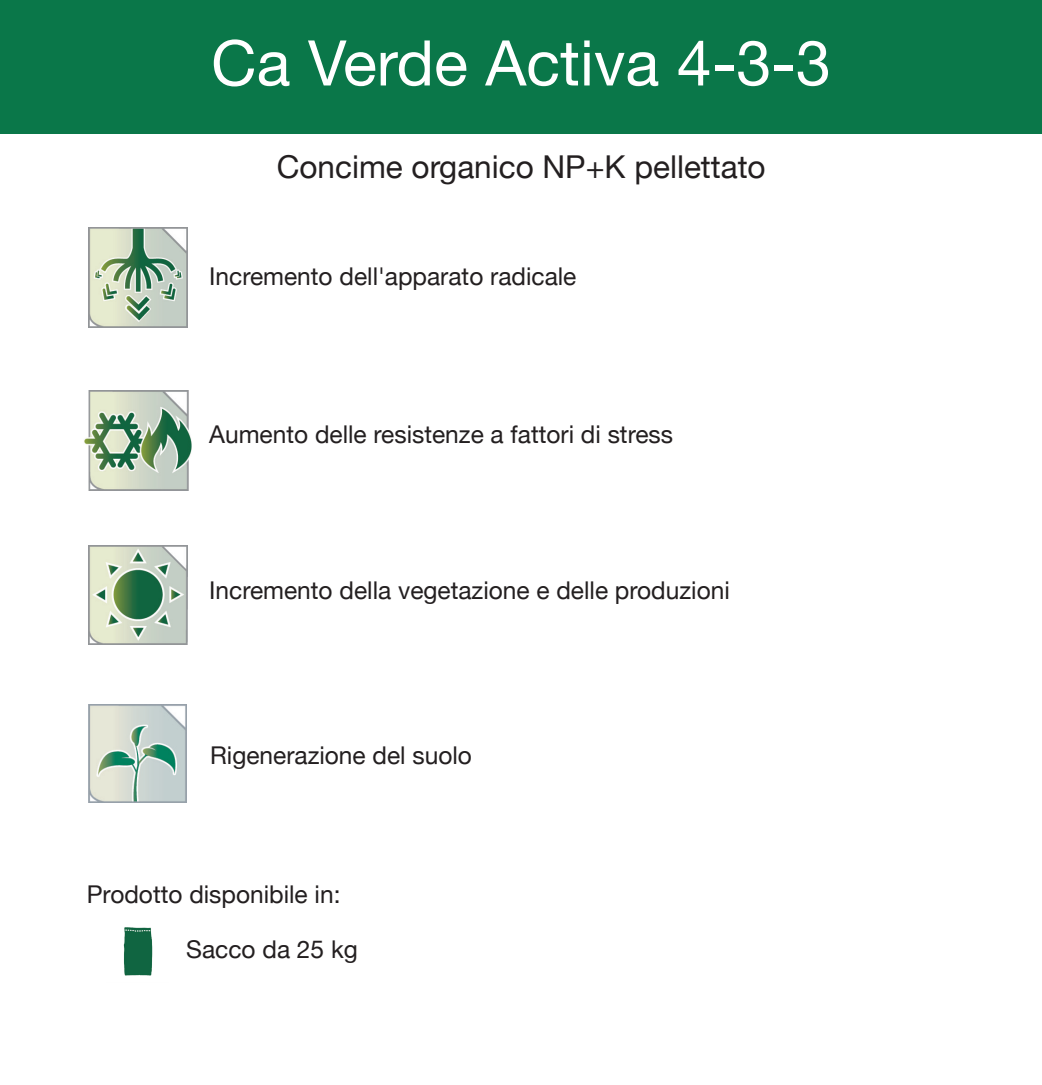
<style>
.page{position:relative;width:1042px;height:1085px;background:#fff}
.page>*{position:absolute;margin:0;border:0;box-sizing:border-box;transform-origin:0 0}
.t1{font:63px "Helvetica Neue";color:#fff}
.t2{font:31.5px "Helvetica Neue";color:#231f20}
.t3{font:24.5px "Helvetica Neue";color:#231f20}
</style>
<div class="page">
<div style="left:0;top:0;width:1042px;height:134px;background:#0a7749"></div>
<img style="left:89px;top:705px;width:98px;height:97px">
<img style="left:123px;top:927px;width:30px;height:49px">
<img style="left:88px;top:546px;width:99px;height:99px">
<img style="left:84px;top:391px;width:108px;height:99px">
<img style="left:88px;top:228px;width:99px;height:99px">
<h1 class="t1" style="left:211px;top:18px;width:621px">Ca Verde Activa 4-3-3</h1>
<p class="t2" style="left:277px;top:144px;width:490px">Concime organico NP+K pellettato</p>
<p class="t3" style="left:209px;top:259px;width:369px">Incremento dell'apparato radicale</p>
<p class="t3" style="left:209px;top:416px;width:465px">Aumento delle resistenze a fattori di stress</p>
<p class="t3" style="left:209px;top:572px;width:522px">Incremento della vegetazione e delle produzioni</p>
<p class="t3" style="left:210px;top:737px;width:263px">Rigenerazione del suolo</p>
<p class="t3" style="left:87px;top:877px;width:255px">Prodotto disponibile in:</p>
<p class="t3" style="left:186px;top:931px;width:173px">Sacco da 25 kg</p>
</div>
